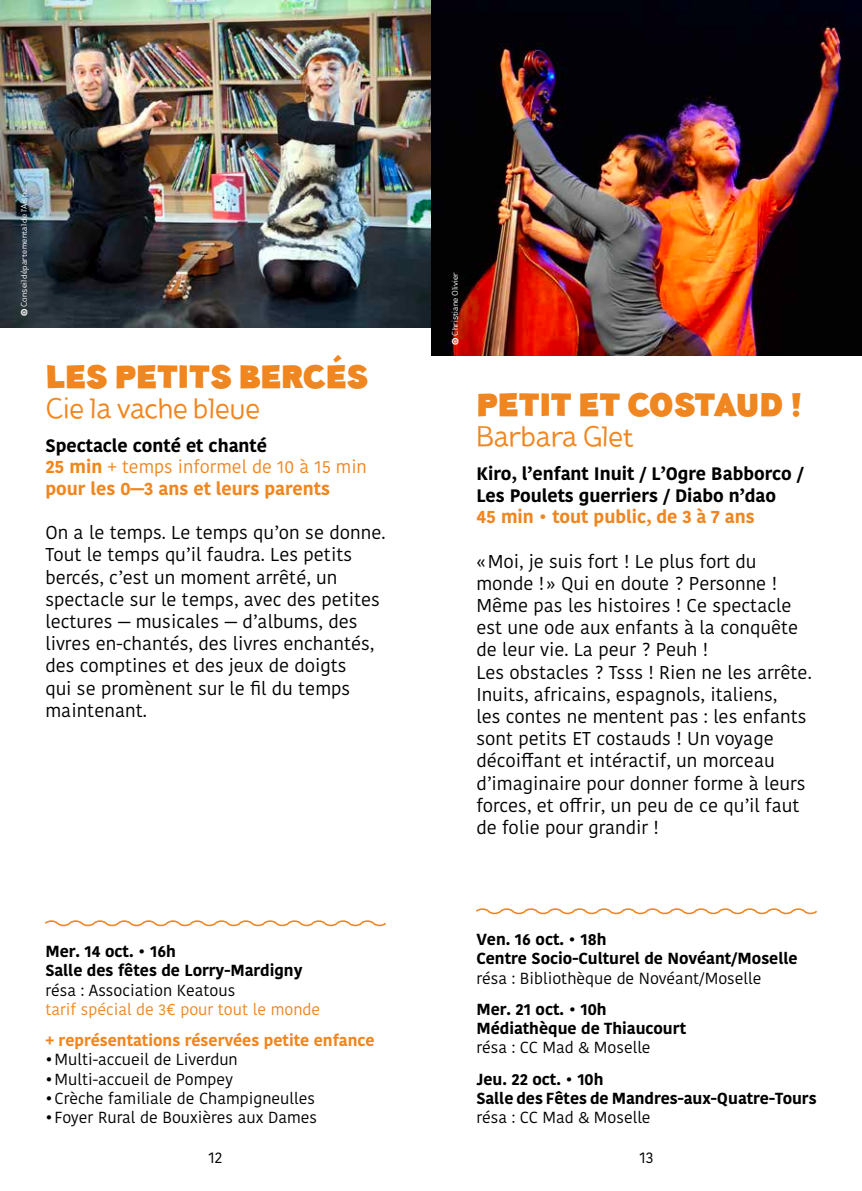
<style>
.page{position:relative;width:862px;height:1191px;background:#fff}
.page>*{position:absolute;margin:0;border:0;box-sizing:border-box;transform-origin:0 0}
.t1{font:900 32px "Pines";color:#f08620}
.t2{font:28px "Pines";color:#f08620}
.t3{font:18.4px/22.2px "Kohinoor Bangla";color:#000}
.t4{font:700 18px/21.6px "Kohinoor Bangla";color:#f08620}
.t5{font:700 18px/21.6px "Kohinoor Bangla";color:#000}
.t6{font:16px "Kohinoor Bangla";color:#000}
.t7{font:700 16px/19.2px "Kohinoor Bangla";color:#000}
.t8{font:700 16px "Kohinoor Bangla";color:#f08620}
.t9{font:16px "Kohinoor Bangla";color:#f08620}
.t10{font:8px "Pines";letter-spacing:.02em;color:#fff}
.s1{font-weight:900}
.s2{color:#000}
.s3{font-weight:400}
</style>
<div class="page">
<img style="left:431px;top:0;width:431px;height:356px">
<svg style="left:476px;top:908px;width:341px;height:7px"></svg>
<svg style="left:45px;top:920px;width:341px;height:7px"></svg>
<img style="left:0;top:0;width:431px;height:327px">
<p class="t10" style="left:19px;top:316px;width:129px;rotate:-90deg"><span class="s1">©</span> Conseil départemental de l'Aisne</p>
<h1 class="t1" style="left:45px;top:354px;width:325px">LES PETITS BERCÉS</h1>
<h2 class="t2" style="left:45px;top:389px;width:216px">Cie la vache bleue</h2>
<p class="t4" style="left:45px;top:433px;width:323px"><span class="s2">Spectacle conté et chanté<br></span>25 min <span class="s3">+ temps informel de 10 à 15 min </span>pour les 0—3 ans et leurs parents</p>
<p class="t3" style="left:45px;top:521px;width:342px">On a le temps. Le temps qu’on se donne.<br>Tout le temps qu’il faudra. Les petits bercés, c’est un moment arrêté, un spectacle sur le temps, avec des petites lectures — musicales — d’albums, des livres en-chantés, des livres enchantés, des comptines et des jeux de doigts<br>qui se promènent sur le fil du temps maintenant.</p>
<p class="t10" style="left:449px;top:344px;width:74px;rotate:-90deg"><span class="s1">©</span> Christiane Olivier</p>
<h1 class="t1" style="left:476px;top:383px;width:327px">PETIT ET COSTAUD !</h1>
<h2 class="t2" style="left:476px;top:418px;width:159px">Barbara Glet</h2>
<p class="t5" style="left:476px;top:462px;width:329px">Kiro, l’enfant Inuit / L’Ogre Babborco /<br>Les Poulets guerriers / Diabo n’dao</p>
<p class="t4" style="left:476px;top:505px;width:280px">45 min • tout public, de 3 à 7 ans</p>
<p class="t3" style="left:476px;top:549px;width:337px">«Moi, je suis fort ! Le plus fort du monde ! » Qui en doute ? Personne !<br>Même pas les histoires ! Ce spectacle est une ode aux enfants à la conquête de leur vie. La peur ? Peuh !<br>Les obstacles ? Tsss ! Rien ne les arrête.<br>Inuits, africains, espagnols, italiens,<br>les contes ne mentent pas : les enfants sont petits ET costauds ! Un voyage décoiffant et intéractif, un morceau d’imaginaire pour donner forme à leurs forces, et offrir, un peu de ce qu’il faut de folie pour grandir !</p>
<p class="t7" style="left:45px;top:941px;width:258px">Mer. 14 oct. • 16h<br>Salle des fêtes de Lorry-Mardigny</p>
<p class="t6" style="left:45px;top:977px;width:191px">résa : Association Keatous</p>
<p class="t9" style="left:45px;top:997px;width:276px">tarif spécial de 3€ pour tout le monde</p>
<p class="t8" style="left:45px;top:1026px;width:331px">+ représentations réservées petite enfance</p>
<p class="t6" style="left:45px;top:1047px;width:194px">•Multi-accueil de Liverdun</p>
<p class="t6" style="left:45px;top:1066px;width:189px">•Multi-accueil de Pompey</p>
<p class="t6" style="left:45px;top:1085px;width:271px">•Crèche familiale de Champigneulles</p>
<p class="t6" style="left:45px;top:1105px;width:273px">• Foyer Rural de Bouxières aux Dames</p>
<p class="t7" style="left:476px;top:929px;width:323px">Ven. 16 oct. • 18h<br>Centre Socio-Culturel de Novéant/Moselle</p>
<p class="t6" style="left:476px;top:965px;width:287px">résa : Bibliothèque de Novéant/Moselle</p>
<p class="t7" style="left:476px;top:999px;width:211px">Mer. 21 oct. • 10h<br>Médiathèque de Thiaucourt</p>
<p class="t6" style="left:476px;top:1035px;width:176px">résa : CC Mad &amp; Moselle</p>
<p class="t7" style="left:476px;top:1068px;width:342px">Jeu. 22 oct. • 10h<br>Salle des Fêtes de Mandres-aux-Quatre-Tours</p>
<p class="t6" style="left:476px;top:1105px;width:176px">résa : CC Mad &amp; Moselle</p>
<p class="t6" style="left:208px;top:1144px;width:16px">12</p>
<p class="t6" style="left:639px;top:1144px;width:16px">13</p>
</div>
